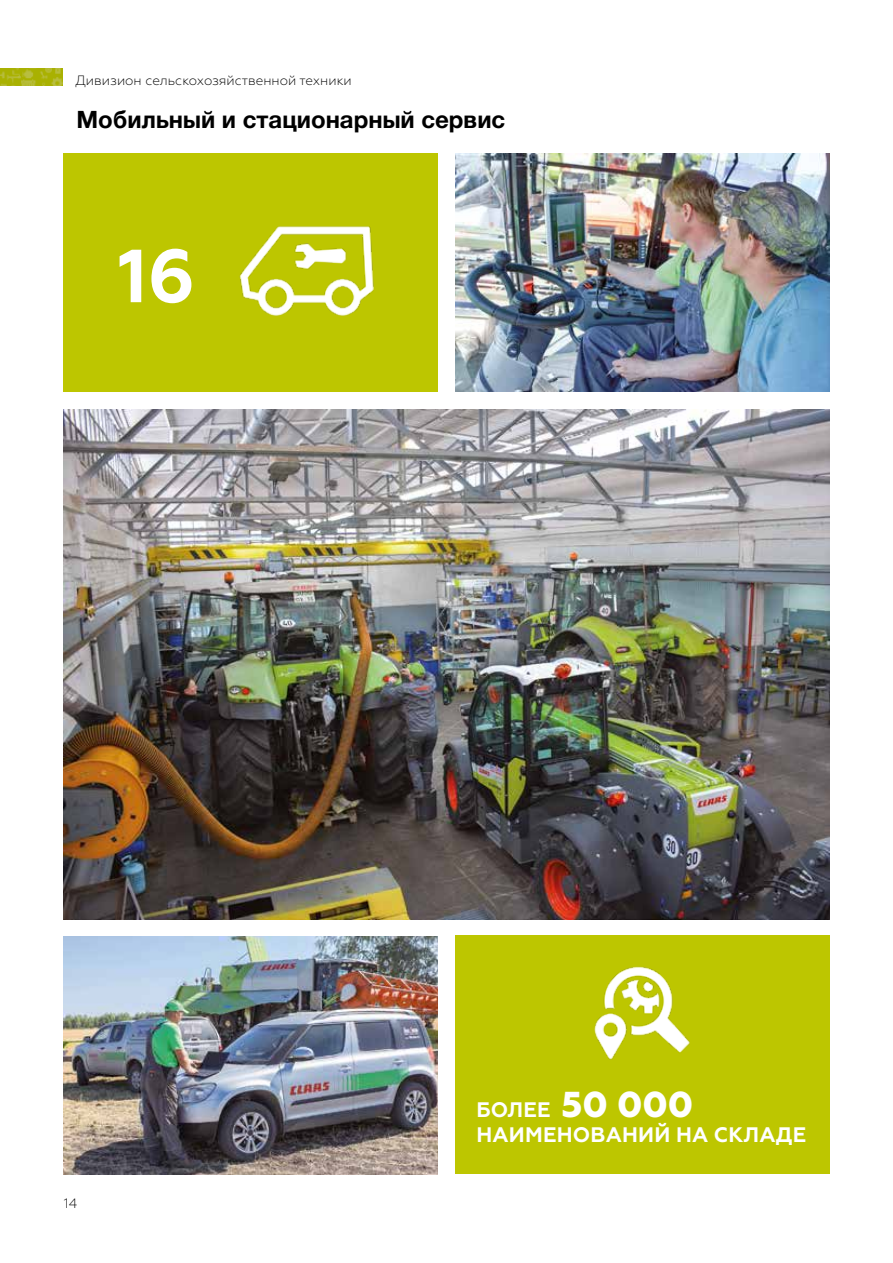
<style>
.page{position:relative;width:893px;height:1263px;background:#fff}
.page>*{position:absolute;margin:0;border:0;box-sizing:border-box;transform-origin:0 0}
.t1{font:700 75px "Geometria";color:#fff}
.t2{font:700 24px "Helvetica Neue Cyr";color:#000}
.t3{font:700 21px/25.2px "Geometria";letter-spacing:.01em;color:#fff}
.t4{font:300 13.5px "Geometria";color:#000}
.s1{font-weight:800;font-size:36px}
</style>
<div class="page">
<img style="left:455px;top:153px;width:374px;height:238px">
<img style="left:64px;top:936px;width:374px;height:239px">
<div style="left:64px;top:153px;width:374px;height:238px;background:#bdc600"></div>
<img style="left:239px;top:226px;width:135px;height:90px">
<img style="left:64px;top:409px;width:765px;height:510px">
<div style="left:455px;top:935px;width:374px;height:239px;background:#bdc600"></div>
<img style="left:594px;top:966px;width:96px;height:94px">
<img style="left:0;top:68px;width:63px;height:17px">
<p class="t4" style="left:76px;top:73px;width:278px">Дивизион сельскохозяйственной техники</p>
<h2 class="t2" style="left:77px;top:106px;width:430px">Мобильный и стационарный сервис</h2>
<h1 class="t1" style="left:118px;top:231px;width:79px">16</h1>
<p class="t4" style="left:64px;top:1195px;width:15px">14</p>
<h3 class="t3" style="left:476px;top:1097px;width:331px">БОЛЕЕ <span class="s1">50 000<br></span>НАИМЕНОВАНИЙ НА СКЛАДЕ</h3>
</div>
